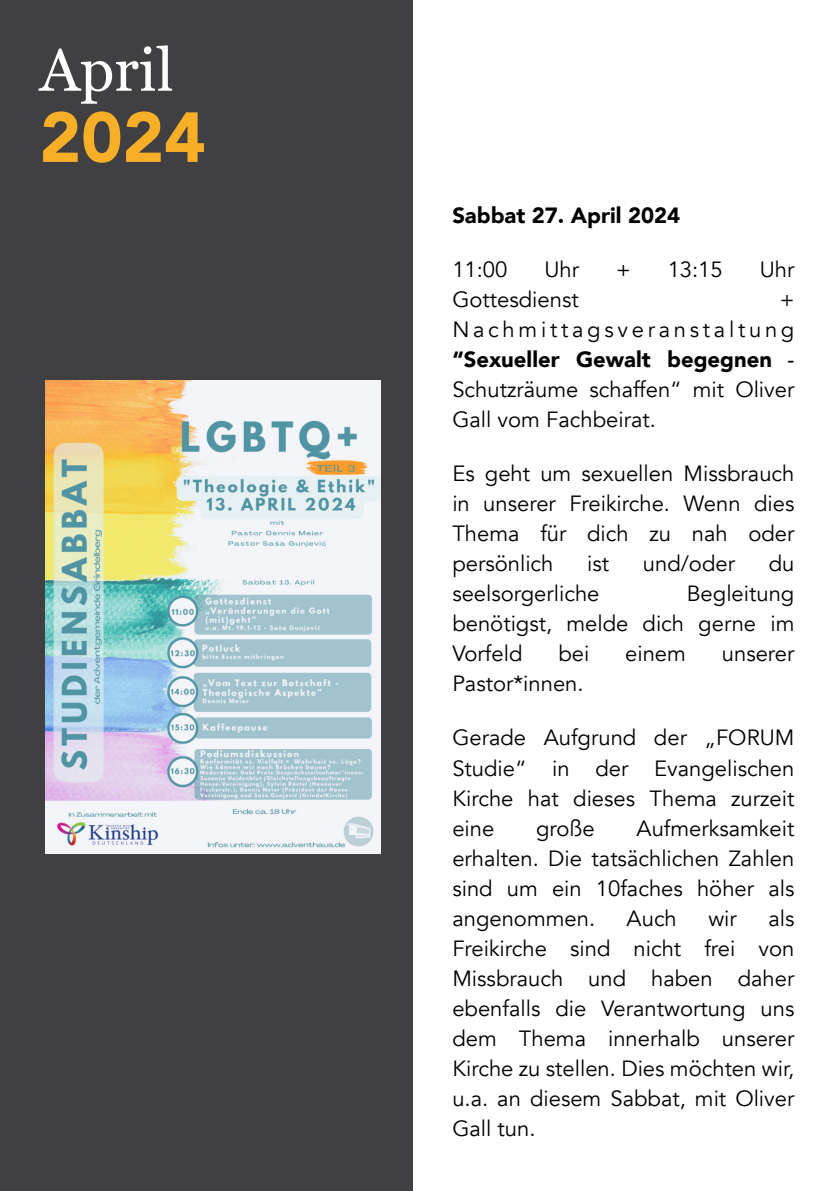
<style>
.page{position:relative;width:840px;height:1191px;background:#fff}
.page>*{position:absolute;margin:0;border:0;box-sizing:border-box;transform-origin:0 0}
.t1{font:900 70px "Avenir";color:#f8af28}
.t2{font:60px "Georgia";color:#fff}
.t3{font:22px/30px "Avenir";color:#000;text-align:justify}
.t4{font:900 22px "Avenir";color:#000}
.s1{font-weight:900}
.s2{font-weight:500}
</style>
<div class="page">
<div style="left:0;top:0;width:412px;height:1191px;background:#403f41"></div>
<img style="left:46px;top:380px;width:334px;height:473px">
<h2 class="t2" style="left:40px;top:45px;width:135px">April</h2>
<h1 class="t1" style="left:40px;top:92px;width:167px">2024</h1>
<p class="t4" style="left:452px;top:201px;width:229px">Sabbat 27. April 2024</p>
<p class="t3" style="left:452px;top:255px;width:57px">11:00</p>
<p class="t3" style="left:544px;top:255px;width:36px">Uhr</p>
<p class="t3" style="left:615px;top:255px;width:16px">+</p>
<p class="t3" style="left:667px;top:255px;width:57px">13:15</p>
<p class="t3" style="left:759px;top:255px;width:36px">Uhr</p>
<p class="t3" style="left:452px;top:285px;width:128px">Gottesdienst</p>
<p class="t3" style="left:452px;top:285px;width:343px;text-indent:327px">+ Nachmittagsveranstaltung <span class="s1">“Sexueller Gewalt begegnen</span> <span class="s2">- </span>Schutzräume schaffen“ mit Oliver Gall vom Fachbeirat.</p>
<p class="t3" style="left:452px;top:459px;width:343px">Es geht um sexuellen Missbrauch in unserer Freikirche. Wenn dies Thema für dich zu nah oder persönlich</p>
<p class="t3" style="left:587px;top:549px;width:23px">ist</p>
<p class="t3" style="left:642px;top:549px;width:94px">und/oder</p>
<p class="t3" style="left:768px;top:549px;width:27px">du</p>
<p class="t3" style="left:452px;top:579px;width:149px">seelsorgerliche</p>
<p class="t3" style="left:452px;top:579px;width:343px;text-indent:234px">Begleitung benötigst, melde dich gerne im Vorfeld</p>
<p class="t3" style="left:558px;top:639px;width:32px">bei</p>
<p class="t3" style="left:624px;top:639px;width:62px">einem</p>
<p class="t3" style="left:721px;top:639px;width:74px">unserer</p>
<p class="t3" style="left:452px;top:669px;width:133px">Pastor*innen.</p>
<p class="t3" style="left:452px;top:723px;width:343px">Gerade Aufgrund der „FORUM Studie“ in der Evangelischen Kirche hat dieses Thema zurzeit eine</p>
<p class="t3" style="left:452px;top:813px;width:343px;text-indent:184px">Aufmerksamkeit erhalten. Die tatsächlichen Zahlen sind um ein 10faches höher als angenommen.</p>
<p class="t3" style="left:536px;top:813px;width:60px">große</p>
<p class="t3" style="left:452px;top:903px;width:343px;text-indent:316px">als Freikirche sind nicht frei von Missbrauch und haben daher ebenfalls die Verantwortung uns dem Thema innerhalb unserer Kirche zu stellen. Dies möchten wir, u.a. an diesem Sabbat, mit Oliver Gall tun.</p>
<p class="t3" style="left:626px;top:903px;width:52px">Auch</p>
<p class="t3" style="left:708px;top:903px;width:30px">wir</p>
</div>
